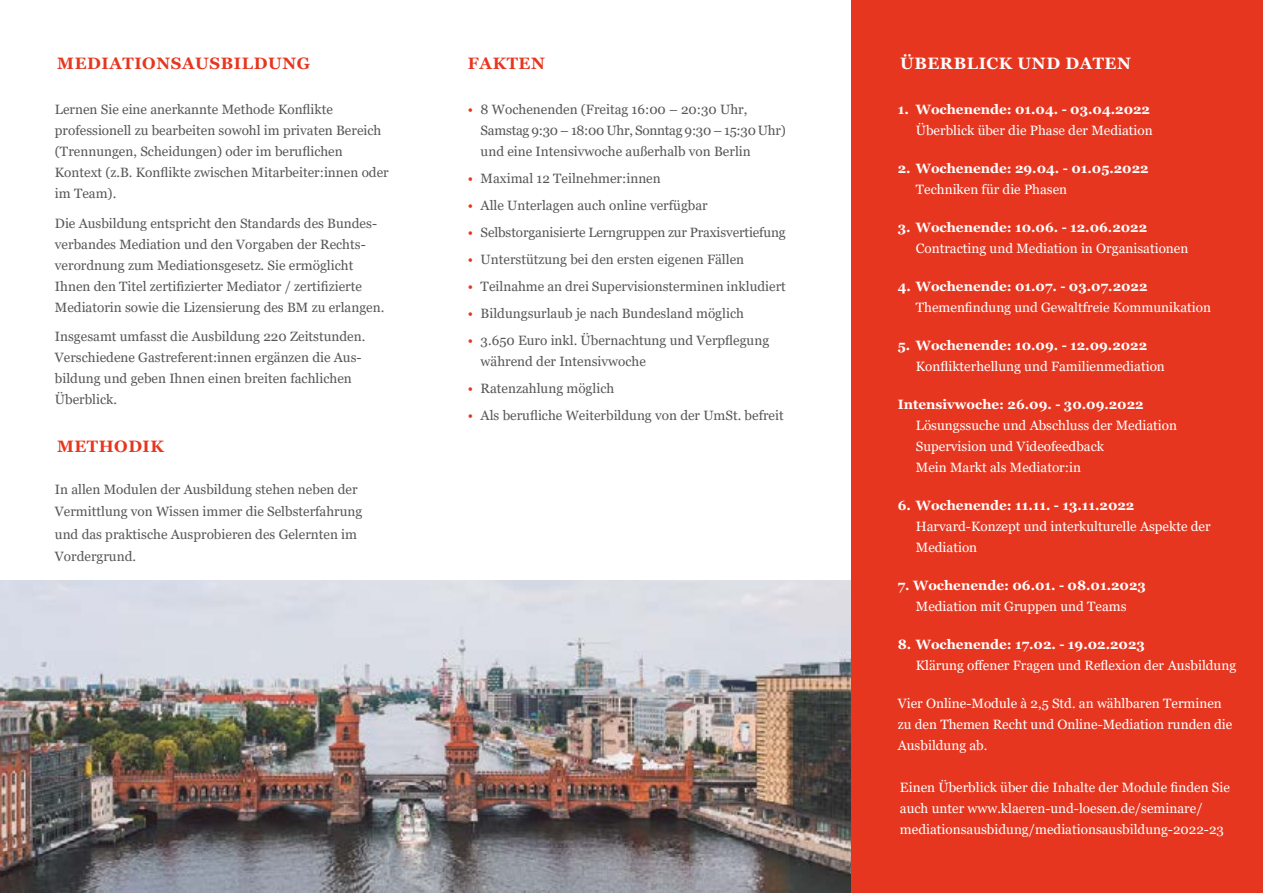
<style>
.page{position:relative;width:1263px;height:893px;background:#fff}
.page>*{position:absolute;margin:0;border:0;box-sizing:border-box;transform-origin:0 0}
.t1{font:700 16.5px "Georgia";letter-spacing:.035em;color:#e6361f}
.t2{font:700 16.5px "Georgia";letter-spacing:.035em;color:#fff}
.t3{font:13.5px/21px "Georgia";color:#575756}
.t4{font:13.5px/21px "Georgia";color:#fff}
.t5{font:700 13.5px "Georgia";color:#fff}
.s1{color:#e6361f}
</style>
<div class="page">
<img style="left:0;top:581px;width:851px;height:312px">
<div style="left:851px;top:0;width:412px;height:893px;background:#e6361f"></div>
<p class="t1" style="left:57px;top:52px;width:254px">MEDIATIONSAUSBILDUNG</p>
<p class="t1" style="left:468px;top:52px;width:78px">FAKTEN</p>
<p class="t2" style="left:900px;top:52px;width:232px">ÜBERBLICK UND DATEN</p>
<p class="t3" style="left:55px;top:99px;width:335px">Lernen Sie eine anerkannte Methode Konflikte professionell zu bearbeiten sowohl im privaten Bereich (Trennungen, Scheidungen) oder im beruflichen Kontext (z.B. Konflikte zwischen Mitarbeiter:innen oder im Team).</p>
<p class="t3" style="left:55px;top:213px;width:331px">Die Ausbildung entspricht den Standards des Bundes&shy;verbandes Mediation und den Vorgaben der Rechts&shy;verordnung zum Mediationsgesetz. Sie ermöglicht Ihnen den Titel zertifizierter Mediator / zertifizierte Mediatorin sowie die Lizensierung des BM zu erlangen.</p>
<p class="t3" style="left:55px;top:326px;width:312px">Insgesamt umfasst die Ausbildung 220 Zeitstunden.<br>Verschiedene Gastreferent:innen ergänzen die Aus&shy;bildung und geben Ihnen einen breiten fachlichen Überblick.</p>
<p class="t1" style="left:57px;top:435px;width:108px">METHODIK</p>
<p class="t3" style="left:55px;top:478px;width:309px;line-height:22.5px">In allen Modulen der Ausbildung stehen neben der Vermittlung von Wissen immer die Selbsterfahrung und das praktische Ausprobieren des Gelernten im Vordergrund.</p>
<p class="t3" style="left:481px;top:99px;width:307px;text-indent:-13px"><span class="s1">•</span> 8 Wochenenden (Freitag 16:00 – 20:30 Uhr,<br>Samstag 9:30 – 18:00 Uhr, Sonntag 9:30 – 15:30 Uhr) und eine Intensivwoche außerhalb von Berlin</p>
<p class="t3" style="left:468px;top:168px;width:195px"><span class="s1">•</span> Maximal 12 Teilnehmer:innen</p>
<p class="t3" style="left:468px;top:195px;width:241px"><span class="s1">•</span> Alle Unterlagen auch online verfügbar</p>
<p class="t3" style="left:468px;top:222px;width:320px"><span class="s1">•</span> Selbstorganisierte Lerngruppen zur Praxisvertiefung</p>
<p class="t3" style="left:468px;top:249px;width:278px"><span class="s1">•</span> Unterstützung bei den ersten eigenen Fällen</p>
<p class="t3" style="left:468px;top:276px;width:320px"><span class="s1">•</span> Teilnahme an drei Supervisionsterminen inkludiert</p>
<p class="t3" style="left:468px;top:303px;width:278px"><span class="s1">•</span> Bildungsurlaub je nach Bundesland möglich</p>
<p class="t3" style="left:481px;top:330px;width:290px;text-indent:-13px"><span class="s1">•</span> 3.650 Euro inkl. Übernachtung und Verpflegung während der Intensivwoche</p>
<p class="t3" style="left:468px;top:378px;width:148px"><span class="s1">•</span> Ratenzahlung möglich</p>
<p class="t3" style="left:468px;top:405px;width:317px"><span class="s1">•</span> Als berufliche Weiterbildung von der UmSt. befreit</p>
<p class="t5" style="left:898px;top:101px;width:254px">1. Wochenende: 01.04. - 03.04.2022</p>
<p class="t4" style="left:916px;top:120px;width:238px">Überblick über die Phase der Mediation</p>
<p class="t5" style="left:898px;top:160px;width:252px">2. Wochenende: 29.04. - 01.05.2022</p>
<p class="t4" style="left:916px;top:179px;width:153px">Techniken für die Phasen</p>
<p class="t5" style="left:898px;top:219px;width:251px">3. Wochenende: 10.06. - 12.06.2022</p>
<p class="t4" style="left:916px;top:238px;width:274px">Contracting und Mediation in Organisationen</p>
<p class="t5" style="left:898px;top:278px;width:251px">4. Wochenende: 01.07. - 03.07.2022</p>
<p class="t4" style="left:916px;top:297px;width:297px">Themenfindung und Gewaltfreie Kommunikation</p>
<p class="t5" style="left:898px;top:337px;width:251px">5. Wochenende: 10.09. - 12.09.2022</p>
<p class="t4" style="left:916px;top:356px;width:251px">Konflikterhellung und Familienmediation</p>
<p class="t5" style="left:898px;top:396px;width:247px">Intensivwoche: 26.09. - 30.09.2022</p>
<p class="t4" style="left:916px;top:415px;width:263px">Lösungssuche und Abschluss der Mediation<br>Supervision und Videofeedback<br>Mein Markt als Mediator:in</p>
<p class="t5" style="left:898px;top:497px;width:238px">6. Wochenende: 11.11. - 13.11.2022</p>
<p class="t4" style="left:916px;top:516px;width:296px">Harvard-Konzept und interkulturelle Aspekte der<br>Mediation</p>
<p class="t5" style="left:898px;top:577px;width:250px">7. Wochenende: 06.01. - 08.01.2023</p>
<p class="t4" style="left:916px;top:596px;width:212px">Mediation mit Gruppen und Teams</p>
<p class="t5" style="left:898px;top:636px;width:249px">8. Wochenende: 17.02. - 19.02.2023</p>
<p class="t4" style="left:916px;top:655px;width:322px">Klärung offener Fragen und Reflexion der Ausbildung</p>
<p class="t4" style="left:898px;top:693px;width:336px">Vier Online-Module à 2,5 Std. an wählbaren Terminen zu den Themen Recht und Online-Mediation runden die<br>Ausbildung ab.</p>
<p class="t4" style="left:900px;top:777px;width:332px">Einen Überblick über die Inhalte der Module finden Sie auch unter www.klaeren-und-loesen.de/seminare/ mediationsausbidung/mediationsausbildung-2022-23</p>
</div>
